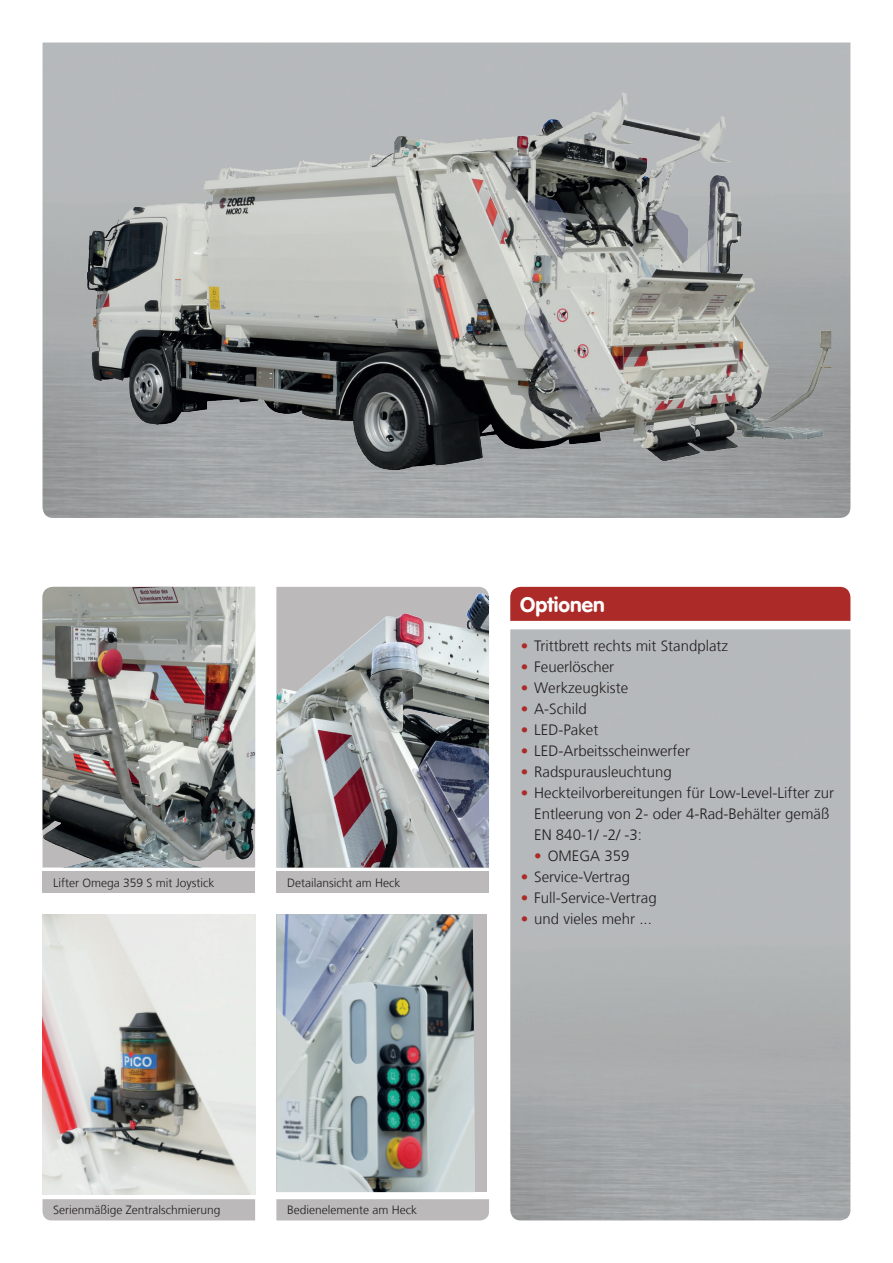
<style>
.page{position:relative;width:893px;height:1263px;background:#fff}
.page>*{position:absolute;margin:0;border:0;box-sizing:border-box;transform-origin:0 0}
.Ü4_VAG_14_bold_weiss{font:21px "VAG Rounded Bold";color:#fff}
.t1{font:300 15px/21px "Frutiger LT Com";color:#231f20}
.Frutiger_8_pt_Bildun{font:300 12px "Frutiger LT Com";color:#231f20}
.s1{color:#ac2a27}
</style>
<div class="page">
<div style="left:510px;top:587px;width:340px;height:34px;background:#ac2a27"></div>
<img style="left:43px;top:587px;width:212px;height:280px">
<div style="left:43px;top:872px;width:212px;height:21px;background:#bbb9b9"></div>
<img style="left:43px;top:914px;width:212px;height:281px">
<div style="left:43px;top:1199px;width:212px;height:21px;background:#bbb9b9"></div>
<img style="left:276px;top:587px;width:213px;height:280px">
<div style="left:276px;top:872px;width:213px;height:21px;background:#bbb9b9"></div>
<div style="left:276px;top:914px;width:211px;height:278px;background:#bbb9b9"></div>
<img style="left:276px;top:914px;width:199px;height:278px">
<div style="left:276px;top:1199px;width:213px;height:21px;background:#bbb9b9"></div>
<img style="left:46px;top:42px;width:785px;height:476px">
<p class="Frutiger_8_pt_Bildun" style="left:53px;top:876px;width:163px">Lifter Omega 359 S mit Joystick</p>
<p class="Frutiger_8_pt_Bildun" style="left:287px;top:876px;width:115px">Detailansicht am Heck</p>
<p class="Ü4_VAG_14_bold_weiss" style="left:520px;top:592px;width:86px">Optionen</p>
<p class="t1" style="left:521px;top:636px;width:209px"><span class="s1">•</span> Trittbrett rechts mit Standplatz</p>
<p class="t1" style="left:521px;top:657px;width:95px"><span class="s1">•</span> Feuerlöscher</p>
<p class="t1" style="left:521px;top:678px;width:109px"><span class="s1">•</span> Werkzeugkiste</p>
<p class="t1" style="left:521px;top:699px;width:67px"><span class="s1">•</span> A-Schild</p>
<p class="t1" style="left:521px;top:720px;width:79px"><span class="s1">•</span> LED-Paket</p>
<p class="t1" style="left:521px;top:741px;width:171px"><span class="s1">•</span> LED-Arbeitsscheinwerfer</p>
<p class="t1" style="left:521px;top:762px;width:152px"><span class="s1">•</span> Radspurausleuchtung</p>
<p class="t1" style="left:534px;top:783px;width:301px;text-indent:-13px"><span class="s1">•</span> Heckteilvorbereitungen für Low-Level-Lifter zur<br>Entleerung von 2- oder 4-Rad-Behälter gemäß<br>EN 840-1/ -2/ -3:</p>
<p class="t1" style="left:534px;top:846px;width:97px"><span class="s1">•</span> OMEGA 359</p>
<p class="t1" style="left:521px;top:867px;width:111px"><span class="s1">•</span> Service-Vertrag</p>
<p class="t1" style="left:521px;top:888px;width:137px"><span class="s1">•</span> Full-Service-Vertrag</p>
<p class="t1" style="left:521px;top:909px;width:132px"><span class="s1">•</span> und vieles mehr ...</p>
<p class="Frutiger_8_pt_Bildun" style="left:53px;top:1203px;width:169px">Serienmäßige Zentralschmierung</p>
<p class="Frutiger_8_pt_Bildun" style="left:287px;top:1203px;width:132px">Bedienelemente am Heck</p>
</div>
